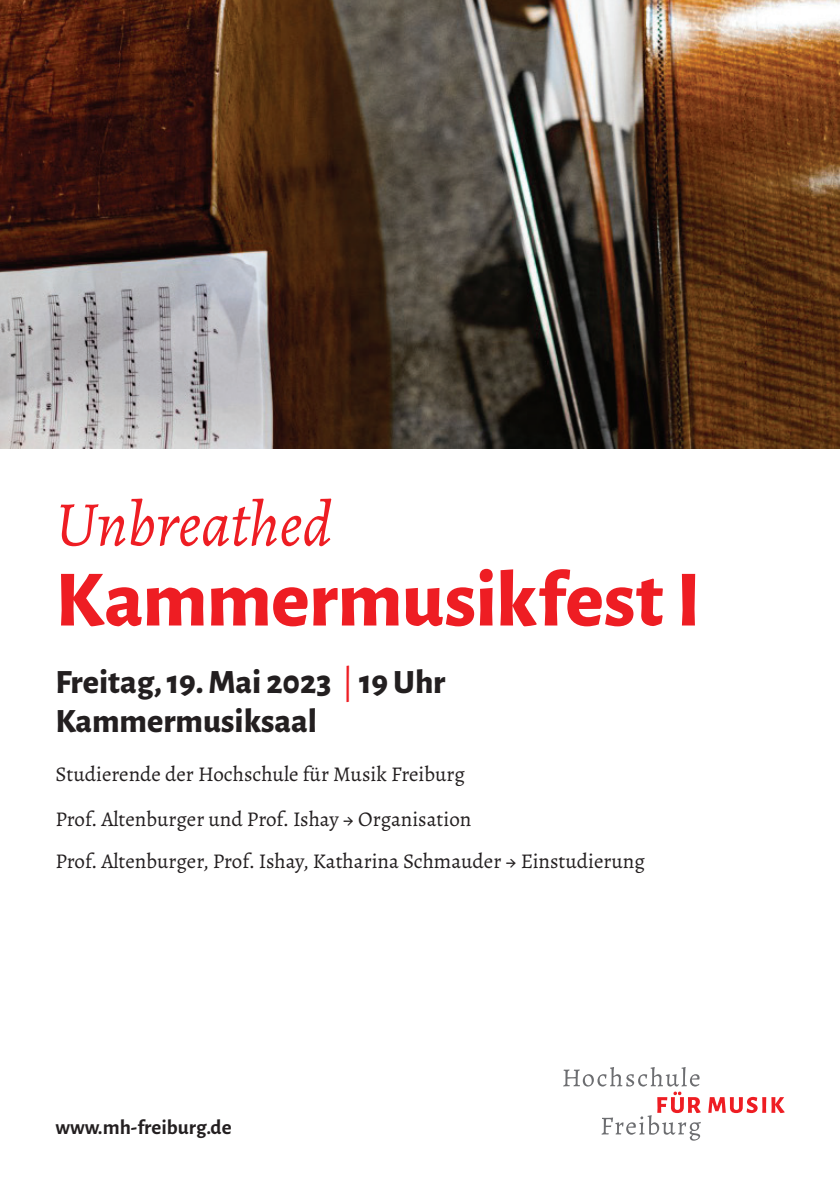
<style>
.page{position:relative;width:840px;height:1191px;background:#fff}
.page>*{position:absolute;margin:0;border:0;box-sizing:border-box;transform-origin:0 0}
.t1{font:800 80px "Alegreya Sans";letter-spacing:-.005em;color:#ee1d23}
.t2{font:italic 64px "Alegreya";letter-spacing:-.005em;color:#ee1d23}
.t3{font:800 34px/39px "Alegreya Sans";color:#231f20}
.t4{font:21px/45.8px "Alegreya";color:#231f20}
.t5{font:700 21px "Alegreya Sans";color:#231f20}
.s1{font-family:"Alegreya";font-weight:400;color:#ee1d23}
</style>
<div class="page">
<svg style="left:708px;top:1096px;width:57px;height:17px"></svg>
<svg style="left:771px;top:1097px;width:13px;height:16px"></svg>
<svg style="left:563px;top:1067px;width:137px;height:73px"></svg>
<img style="left:0;top:0;width:839px;height:448px">
<h2 class="t2" style="left:55px;top:481px;width:278px">Unbreathed</h2>
<h1 class="t1" style="left:55px;top:539px;width:646px">Kammermusikfest I</h1>
<h3 class="t3" style="left:55px;top:659px;width:391px">Freitag, 19. Mai 2023 <span class="s1">|</span> 19 Uhr<br>Kammermusiksaal</h3>
<p class="t4" style="left:55px;top:750px;width:417px">Studierende der Hochschule für Musik Freiburg<br>Prof. Altenburger und Prof. Ishay → Organisation</p>
<p class="t4" style="left:55px;top:838px;width:591px">Prof. Altenburger, Prof. Ishay, Katharina Schmauder → Einstudierung</p>
<p class="t5" style="left:55px;top:1112px;width:178px">www.mh-freiburg.de</p>
</div>
